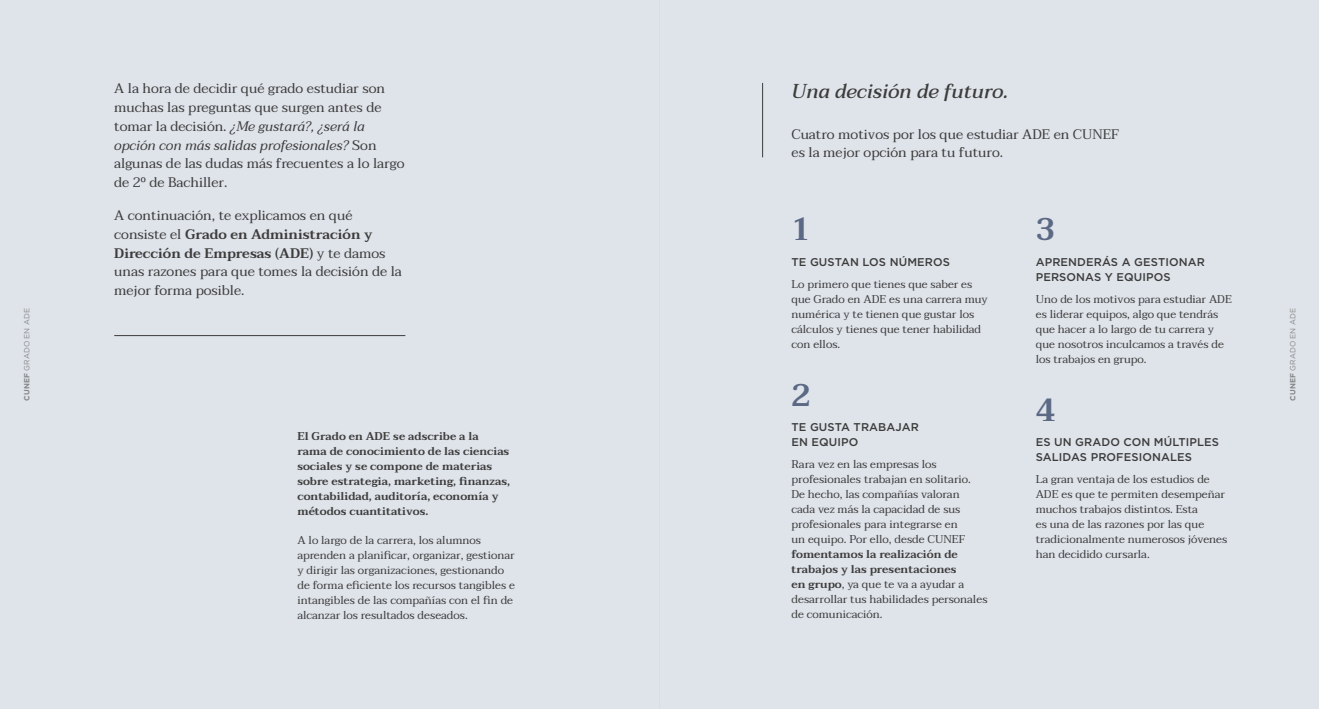
<style>
.page{position:relative;width:1319px;height:709px;background:#fff}
.page>*{position:absolute;margin:0;border:0;box-sizing:border-box;transform-origin:0 0}
.t1{font:600 31.25px "Taviraj";color:#5b6984}
.t2{font:italic 500 20px "Taviraj";color:#3c3c3b}
.t3{font:13.75px/18.8px "Taviraj";color:#3c3c3b}
.t4{font:11.25px/15px "Taviraj";color:#3c3c3b}
.t5{font:600 11.25px/15px "Taviraj";color:#3c3c3b}
.t6{font:500 11.25px/15px "Gotham";letter-spacing:.01em;color:#3c3c3b}
.t7{font:7.5px "Gotham";letter-spacing:.01em;color:#878787}
.s1{font-style:italic}
.s2{font-weight:600}
.s3{font-weight:700}
</style>
<div class="page">
<div style="left:0;top:0;width:659px;height:709px;background:#dfe3ea"></div>
<div style="left:659px;top:0;width:659px;height:709px;background:#dfe3ea"></div>
<hr style="left:114px;top:335px;width:291px;height:1px;background:#3c3c3b">
<hr style="left:762px;top:83px;width:1px;height:74px;background:#3c3c3b">
<p class="t3" style="left:114px;top:79px;width:292px">A la hora de decidir qué grado estudiar son muchas las preguntas que surgen antes de tomar la decisión. <span class="s1">¿Me gustará?, ¿será la opción con más salidas profesionales?</span> Son algunas de las dudas más frecuentes a lo largo de 2º de Bachiller.</p>
<p class="t3" style="left:114px;top:206px;width:289px">A continuación, te explicamos en qué consiste el <span class="s2">Grado en Administración y Dirección de Empresas (ADE)</span> y te damos unas razones para que tomes la decisión de la mejor forma posible.</p>
<h2 class="t2" style="left:791px;top:75px;width:218px">Una decisión de futuro.</h2>
<p class="t3" style="left:791px;top:125px;width:329px">Cuatro motivos por los que estudiar ADE en CUNEF es la mejor opción para tu futuro.</p>
<h1 class="t1" style="left:791px;top:211px;width:21px">1</h1>
<p class="t6" style="left:791px;top:254px;width:160px">TE GUSTAN LOS NÚMEROS</p>
<p class="t4" style="left:791px;top:277px;width:198px">Lo primero que tienes que saber es que Grado en ADE es una carrera muy numérica y te tienen que gustar los cálculos y tienes que tener habilidad con ellos.</p>
<h1 class="t1" style="left:791px;top:376px;width:21px">2</h1>
<p class="t6" style="left:791px;top:420px;width:129px">TE GUSTA TRABAJAR<br>EN EQUIPO</p>
<p class="t4" style="left:791px;top:457px;width:181px">Rara vez en las empresas los profesionales trabajan en solitario.<br>De hecho, las compañías valoran cada vez más la capacidad de sus profesionales para integrarse en un equipo. Por ello, desde CUNEF</p>
<p class="t4" style="left:791px;top:547px;width:197px"><span class="s2">fomentamos la realización de trabajos y las presentaciones<br>en grupo</span>, ya que te va a ayudar a desarrollar tus habilidades personales de comunicación.</p>
<h1 class="t1" style="left:1035px;top:211px;width:21px">3</h1>
<p class="t6" style="left:1035px;top:254px;width:171px">APRENDERÁS A GESTIONAR<br>PERSONAS Y EQUIPOS</p>
<p class="t4" style="left:1035px;top:292px;width:198px">Uno de los motivos para estudiar ADE es liderar equipos, algo que tendrás que hacer a lo largo de tu carrera y que nosotros inculcamos a través de los trabajos en grupo.</p>
<h1 class="t1" style="left:1035px;top:391px;width:21px">4</h1>
<p class="t6" style="left:1035px;top:435px;width:185px">ES UN GRADO CON MÚLTIPLES<br>SALIDAS PROFESIONALES</p>
<p class="t4" style="left:1035px;top:472px;width:193px">La gran ventaja de los estudios de<br>ADE es que te permiten desempeñar muchos trabajos distintos. Esta<br>es una de las razones por las que tradicionalmente numerosos jóvenes han decidido cursarla.</p>
<p class="t7" style="left:22px;top:400px;width:94px;rotate:-90deg"><span class="s3">CUNEF</span> GRADO EN ADE</p>
<p class="t7" style="left:1287px;top:400px;width:94px;rotate:-90deg"><span class="s3">CUNEF</span> GRADO EN ADE</p>
<p class="t5" style="left:297px;top:428px;width:214px">El Grado en ADE se adscribe a la rama de conocimiento de las ciencias sociales y se compone de materias sobre estrategia, marketing, finanzas, contabilidad, auditoría, economía y métodos cuantitativos.</p>
<p class="t4" style="left:297px;top:533px;width:219px">A lo largo de la carrera, los alumnos aprenden a planificar, organizar, gestionar y dirigir las organizaciones, gestionando de forma eficiente los recursos tangibles e intangibles de las compañías con el fin de alcanzar los resultados deseados.</p>
</div>
